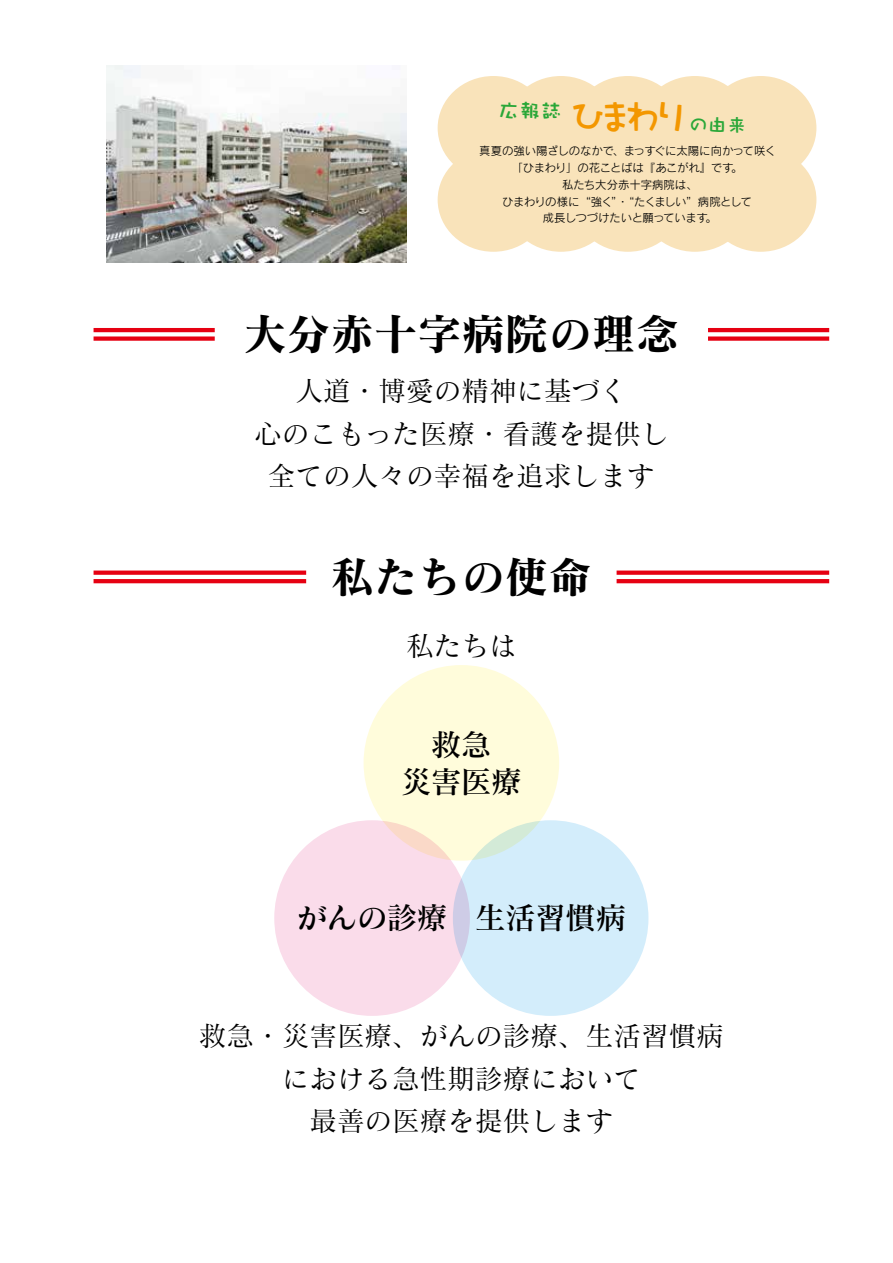
<style>
.page{position:relative;width:893px;height:1263px;background:#fff}
.page>*{position:absolute;margin:0;border:0;box-sizing:border-box;transform-origin:0 0}
.t1{font:43.65px "Matisse Pro B";color:#000}
.t2{font:41.55px "DF Craft Yu Std W7";color:#f39700}
.t3{font:30.9px/37.2px "Matisse Pro DB";letter-spacing:-.025em;color:#000;text-align:center}
.t4{font:27.6px/42.5px "Matisse Pro M";color:#000;text-align:center}
.t5{font:21.45px "DF Craft Yu Std W7";color:#2aa738}
.t6{font:11.4px "Rodin Pro M";letter-spacing:-.03em;color:#000}
.t7{font:11.4px/16.8px "Rodin Pro M";letter-spacing:-.01em;color:#000}
.t8{font:11.4px "Rodin Pro M";letter-spacing:-.05em;color:#000}
.t9{font:11.4px "Rodin Pro M";color:#000}
.s1{font-size:20.1px;color:#2aa738}
</style>
<div class="page">
<div style="left:438px;top:76px;width:111px;height:104px;background:#f9e3ba;border-radius:50%"></div>
<div style="left:505px;top:76px;width:112px;height:104px;background:#f9e3ba;border-radius:50%"></div>
<div style="left:572px;top:76px;width:112px;height:104px;background:#f9e3ba;border-radius:50%"></div>
<div style="left:639px;top:76px;width:111px;height:104px;background:#f9e3ba;border-radius:50%"></div>
<div style="left:705px;top:76px;width:111px;height:104px;background:#f9e3ba;border-radius:50%"></div>
<div style="left:438px;top:148px;width:111px;height:104px;background:#f9e3ba;border-radius:50%"></div>
<div style="left:505px;top:148px;width:112px;height:104px;background:#f9e3ba;border-radius:50%"></div>
<div style="left:572px;top:148px;width:112px;height:104px;background:#f9e3ba;border-radius:50%"></div>
<div style="left:639px;top:148px;width:111px;height:104px;background:#f9e3ba;border-radius:50%"></div>
<div style="left:705px;top:148px;width:111px;height:104px;background:#f9e3ba;border-radius:50%"></div>
<div style="left:364px;top:665px;width:195px;height:196px;background:#fffcdb;border-radius:50%"></div>
<div style="left:274px;top:820px;width:196px;height:196px;background:#fadcea;border-radius:50%"></div>
<div style="left:453px;top:820px;width:195px;height:196px;background:#d3edfb;border-radius:50%"></div>
<div style="left:94px;top:336px;width:121px;height:5px;background:#e60012"></div>
<hr style="left:94px;top:328px;width:121px;height:4px;background:#e60012">
<svg style="left:94px;top:579px;width:212px;height:4px"></svg>
<div style="left:94px;top:570px;width:212px;height:5px;background:#e60012"></div>
<svg style="left:617px;top:579px;width:212px;height:4px"></svg>
<div style="left:617px;top:570px;width:212px;height:5px;background:#e60012"></div>
<div style="left:708px;top:336px;width:121px;height:5px;background:#e60012"></div>
<hr style="left:708px;top:328px;width:121px;height:4px;background:#e60012">
<img style="left:106px;top:65px;width:300px;height:197px">
<p class="t5" style="left:498px;top:99px;width:66px">広報誌</p>
<h2 class="t2" style="left:567px;top:94px;width:181px">ひまわり<span class="s1">の由来</span></h2>
<p class="t7" style="left:731px;top:142px;width:46px;text-indent:-252px">真夏の強い陽ざしのなかで、まっすぐに太陽に向かって咲く。</p>
<p class="t6" style="left:511px;top:160px;width:223px">「ひまわり」の花ことばは『あこがれ』です</p>
<p class="t9" style="left:562px;top:177px;width:137px">私たち大分赤十字病院は、</p>
<p class="t8" style="left:502px;top:194px;width:251px">ひまわりの様に“強く”・“たくましい”病院として</p>
<p class="t6" style="left:705px;top:211px;width:13px">。</p>
<p class="t6" style="left:543px;top:211px;width:166px">成長しつづけたいと願っています</p>
<h1 class="t1" style="left:243px;top:306px;width:437px">大分赤十字病院の理念</h1>
<p class="t4" style="left:254px;top:369px;width:416px">人道・博愛の精神に基づく<br>心のこもった医療・看護を提供し全ての人々の幸福を追求します</p>
<h1 class="t1" style="left:331px;top:548px;width:263px">私たちの使命</h1>
<p class="t4" style="left:406px;top:624px;width:112px">私たちは</p>
<p class="t3" style="left:401px;top:725px;width:122px">救急<br>災害医療</p>
<p class="t3" style="left:297px;top:898px;width:153px">がんの診療</p>
<p class="t3" style="left:475px;top:898px;width:153px">生活習慣病</p>
<p class="t4" style="left:199px;top:1014px;width:527px">救急・災害医療、がんの診療、生活習慣病における急性期診療において<br>最善の医療を提供します</p>
</div>
